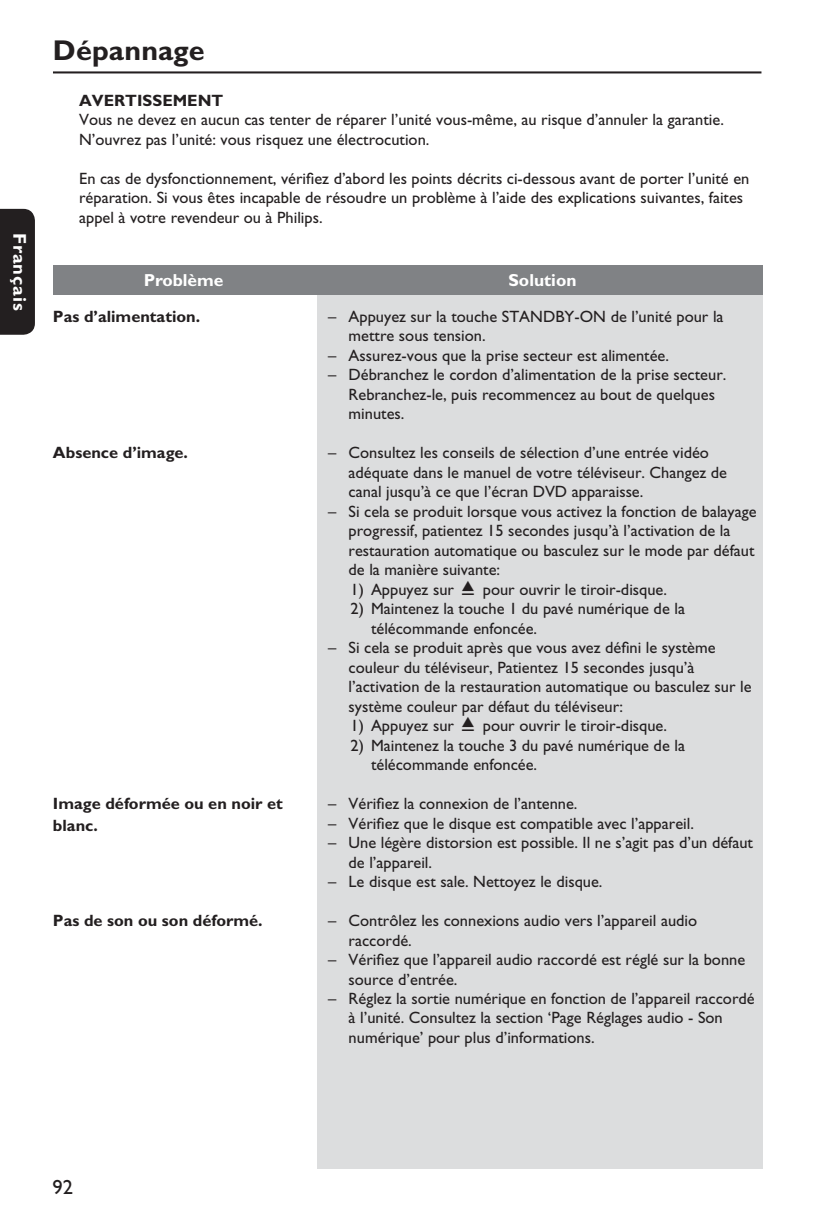
<style>
.page{position:relative;width:815px;height:1224px;background:#fff}
.page>*{position:absolute;margin:0;border:0;box-sizing:border-box;transform-origin:0 0}
.t1{font:700 28.8px "Gill Sans Std";letter-spacing:.005em;color:#231f20}
.t2{font:20.6px "Gill Sans Std";color:#231f20}
.t3{font:700 18.4px "Gill Sans Std";letter-spacing:.05em;color:#fff}
.t4{font:700 17.4px "Gill Sans Std";color:#fff}
.t5{font:16.4px/19.4px "Gill Sans Std";color:#231f20}
.t6{font:700 16.4px/21.6px "Gill Sans Std";color:#231f20}
</style>
<div class="page">
<div style="left:0;top:209px;width:35px;height:126px;background:#231f20"></div>
<hr style="left:53px;top:71px;width:708px;height:2px;background:#231f20">
<div style="left:317px;top:286px;width:445px;height:882px;background:#dcddde"></div>
<div style="left:53px;top:266px;width:709px;height:29px;background:#808285"></div>
<p class="t3" style="left:26px;top:233px;width:79px;rotate:90deg">Français</p>
<h1 class="t1" style="left:53px;top:40px;width:153px">Dépannage</h1>
<p class="t6" style="left:79px;top:91px;width:146px">AVERTISSEMENT</p>
<p class="t5" style="left:79px;top:112px;width:646px">Vous ne devez en aucun cas tenter de réparer l’unité vous-même, au risque d’annuler la garantie.<br>N’ouvrez pas l’unité: vous risquez une électrocution.</p>
<p class="t5" style="left:79px;top:170px;width:672px">En cas de dysfonctionnement, vérifiez d’abord les points décrits ci-dessous avant de porter l’unité en réparation. Si vous êtes incapable de résoudre un problème à l’aide des explications suivantes, faites appel à votre revendeur ou à Philips.</p>
<p class="t4" style="left:144px;top:274px;width:81px">Problème</p>
<p class="t4" style="left:508px;top:274px;width:70px">Solution</p>
<p class="t6" style="left:53px;top:307px;width:149px">Pas d’alimentation.</p>
<p class="t5" style="left:349px;top:308px;width:377px;text-indent:-21px">– Appuyez sur la touche STANDBY-ON de l’unité pour la mettre sous tension.</p>
<p class="t5" style="left:328px;top:347px;width:342px">– Assurez-vous que la prise secteur est alimentée.</p>
<p class="t5" style="left:349px;top:367px;width:379px;text-indent:-21px">– Débranchez le cordon d’alimentation de la prise secteur.<br>Rebranchez-le, puis recommencez au bout de quelques minutes.</p>
<p class="t5" style="left:349px;top:445px;width:380px;text-indent:-21px">– Consultez les conseils de sélection d’une entrée vidéo adéquate dans le manuel de votre téléviseur. Changez de canal jusqu’à ce que l’écran DVD apparaisse.</p>
<p class="t5" style="left:349px;top:503px;width:410px;text-indent:-21px">– Si cela se produit lorsque vous activez la fonction de balayage progressif, patientez 15 secondes jusqu’à l’activation de la restauration automatique ou basculez sur le mode par défaut de la manière suivante:</p>
<p class="t5" style="left:350px;top:581px;width:105px">1) Appuyez sur</p>
<p class="t5" style="left:483px;top:581px;width:186px">pour ouvrir le tiroir-disque.</p>
<p class="t5" style="left:371px;top:600px;width:315px;text-indent:-21px">2) Maintenez la touche 1 du pavé numérique de la télécommande enfoncée.</p>
<p class="t5" style="left:349px;top:639px;width:405px;text-indent:-21px">– Si cela se produit après que vous avez défini le système couleur du téléviseur, Patientez 15 secondes jusqu’à l’activation de la restauration automatique ou basculez sur le système couleur par défaut du téléviseur:</p>
<p class="t5" style="left:350px;top:717px;width:105px">1) Appuyez sur</p>
<p class="t5" style="left:483px;top:717px;width:186px">pour ouvrir le tiroir-disque.</p>
<p class="t5" style="left:371px;top:737px;width:315px;text-indent:-21px">2) Maintenez la touche 3 du pavé numérique de la télécommande enfoncée.</p>
<p class="t5" style="left:328px;top:795px;width:251px">– Vérifiez la connexion de l’antenne.</p>
<p class="t5" style="left:328px;top:815px;width:367px">– Vérifiez que le disque est compatible avec l’appareil.</p>
<p class="t5" style="left:349px;top:834px;width:406px;text-indent:-21px">– Une légère distorsion est possible. Il ne s’agit pas d’un défaut de l’appareil.</p>
<p class="t5" style="left:328px;top:873px;width:276px">– Le disque est sale. Nettoyez le disque.</p>
<p class="t5" style="left:349px;top:912px;width:350px;text-indent:-21px">– Contrôlez les connexions audio vers l’appareil audio raccordé.</p>
<p class="t5" style="left:349px;top:951px;width:398px;text-indent:-21px">– Vérifiez que l’appareil audio raccordé est réglé sur la bonne source d’entrée.</p>
<p class="t5" style="left:349px;top:990px;width:408px;text-indent:-21px">– Réglez la sortie numérique en fonction de l’appareil raccordé à l’unité. Consultez la section ‘Page Réglages audio - Son numérique’ pour plus d’informations.</p>
<p class="t6" style="left:53px;top:443px;width:137px">Absence d’image.</p>
<p class="t6" style="left:53px;top:794px;width:231px">Image déformée ou en noir et blanc.</p>
<p class="t6" style="left:53px;top:911px;width:211px">Pas de son ou son déformé.</p>
<p class="t2" style="left:53px;top:1179px;width:22px">92</p>
</div>
